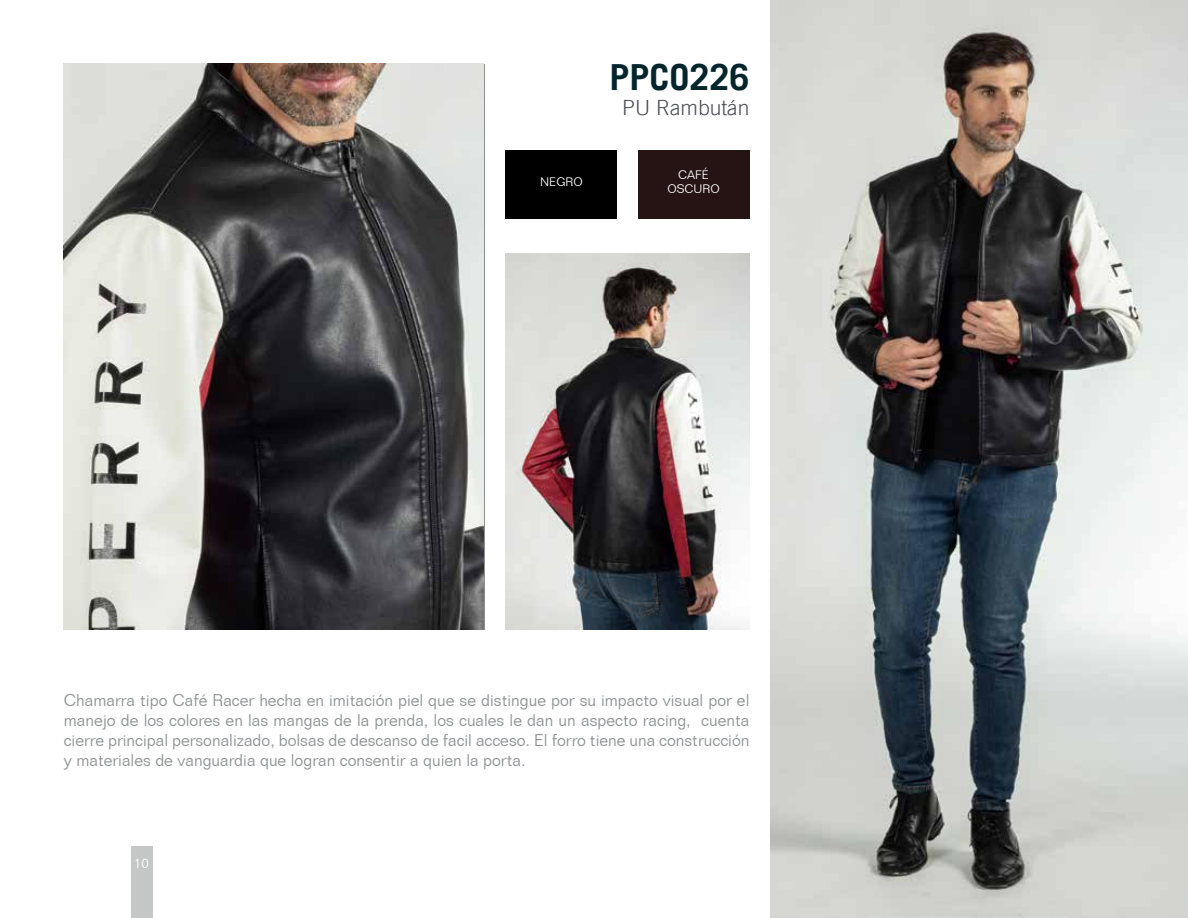
<style>
.page{position:relative;width:1188px;height:918px;background:#fff}
.page>*{position:absolute;margin:0;border:0;box-sizing:border-box;transform-origin:0 0}
.t1{font:700 36px "Trade Gothic LT";color:#04252c}
.t2{font:300 21px "Trade Gothic LT";color:#494a50}
.t3{font:300 16.5px/19.8px "Folio BT";color:#8c8f90;text-align:justify}
.t4{font:300 13.5px "Folio BT";color:#fff}
.t5{font:300 12px/14.4px "Folio BT";color:#fff;text-align:center}
</style>
<div class="page">
<div style="left:506px;top:150px;width:111px;height:69px;background:#000"></div>
<div style="left:638px;top:150px;width:111px;height:69px;background:#261414"></div>
<img style="left:771px;top:0;width:417px;height:918px">
<img style="left:64px;top:64px;width:420px;height:565px">
<img style="left:506px;top:253px;width:243px;height:377px">
<div style="left:131px;top:847px;width:21px;height:71px;background:#c5c7c7"></div>
<h1 class="t1" style="left:609px;top:55px;width:142px">PPCO226</h1>
<p class="t2" style="left:622px;top:95px;width:129px">PU Rambután</p>
<p class="t5" style="left:540px;top:175px;width:44px">NEGRO</p>
<p class="t5" style="left:667px;top:167px;width:54px">CAFÉ<br>OSCURO</p>
<p class="t3" style="left:64px;top:691px;width:687px">Chamarra tipo Café Racer hecha en imitación piel que se distingue por su impacto visual por el manejo de los colores en las mangas de la prenda, los cuales le dan un aspecto racing, cuenta cierre principal personalizado, bolsas de descanso de facil acceso. El forro tiene una construcción y materiales de vanguardia que logran consentir a quien la porta.</p>
<p class="t4" style="left:134px;top:855px;width:16px">10</p>
</div>
